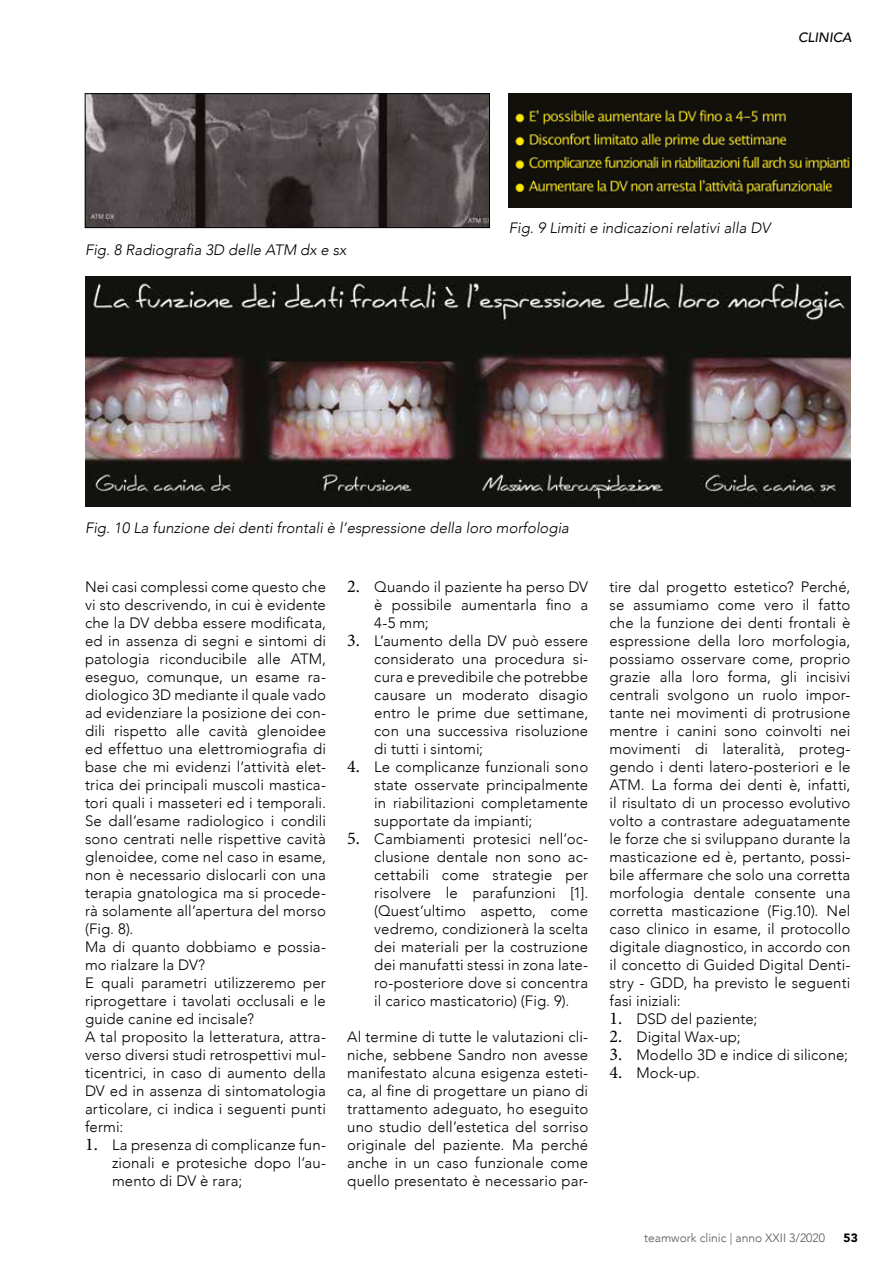
<style>
.page{position:relative;width:893px;height:1263px;background:#fff}
.page>*{position:absolute;margin:0;border:0;box-sizing:border-box;transform-origin:0 0}
.t1{font:300 15px/18px "Avenir";letter-spacing:.01em;color:#000;text-align:justify}
.t2{font:italic 300 15px "Avenir";color:#000}
.t3{font:italic 500 13.5px "Avenir";color:#000}
.t4{font:300 12px "Avenir";color:#575756}
.t5{font:900 12px "Avenir";color:#000}
.s1{font-family:"Minion Pro";font-weight:400;font-size:18px}
</style>
<div class="page">
<img style="left:87px;top:96px;width:401px;height:130px">
<div style="left:85px;top:94px;width:405px;height:134px;border:1px solid #000"></div>
<img style="left:509px;top:94px;width:342px;height:114px">
<img style="left:85px;top:277px;width:765px;height:229px">
<p class="t2" style="left:85px;top:241px;width:263px">Fig. 8 Radiografia 3D delle ATM dx e sx</p>
<p class="t3" style="left:798px;top:29px;width:55px">CLINICA</p>
<p class="t2" style="left:509px;top:219px;width:263px">Fig. 9 Limiti e indicazioni relativi alla DV</p>
<p class="t2" style="left:85px;top:519px;width:485px">Fig. 10 La funzione dei denti frontali è l’espressione della loro morfologia</p>
<p class="t1" style="left:85px;top:578px;width:242px;text-align:left">Nei casi complessi come questo che vi sto descrivendo, in cui è evidente che la DV debba essere modificata, ed in assenza di segni e sintomi di patologia riconducibile alle ATM, eseguo, comunque, un esame ra&shy;diologico 3D mediante il quale vado ad evidenziare la posizione dei con&shy;dili rispetto alle cavità glenoidee ed effettuo una elettromiografia di base che mi evidenzi l’attività elet&shy;trica dei principali muscoli mastica&shy;tori quali i masseteri ed i temporali.<br>Se dall’esame radiologico i condili sono centrati nelle rispettive cavità glenoidee, come nel caso in esame, non è necessario dislocarli con una terapia gnatologica ma si procede&shy;rà solamente all’apertura del morso (Fig. 8).<br>Ma di quanto dobbiamo e possia&shy;mo rialzare la DV?<br>E quali parametri utilizzeremo per riprogettare i tavolati occlusali e le guide canine ed incisale?<br>A tal proposito la letteratura, attra&shy;verso diversi studi retrospettivi mul&shy;ticentrici, in caso di aumento della DV ed in assenza di sintomatologia articolare, ci indica i seguenti punti fermi:</p>
<p class="t1" style="left:112px;top:1136px;width:215px;text-indent:-27px"><span class="s1">1.</span> La presenza di complicanze fun&shy;zionali e protesiche dopo l’au&shy;mento di DV è rara;</p>
<p class="t1" style="left:374px;top:578px;width:215px;text-indent:-27px"><span class="s1">2.</span> Quando il paziente ha perso DV è possibile aumentarla fino a 4-5 mm;</p>
<p class="t1" style="left:374px;top:632px;width:215px;text-indent:-27px"><span class="s1">3.</span> L’aumento della DV può essere considerato una procedura si&shy;cura e prevedibile che potrebbe causare un moderato disagio entro le prime due settimane, con una successiva risoluzione di tutti i sintomi;</p>
<p class="t1" style="left:374px;top:758px;width:215px;text-indent:-27px"><span class="s1">4.</span> Le complicanze funzionali sono state osservate principalmente in riabilitazioni completamente supportate da impianti;</p>
<p class="t1" style="left:374px;top:830px;width:215px;text-indent:-27px"><span class="s1">5.</span> Cambiamenti protesici nell’oc&shy;clusione dentale non sono ac&shy;cettabili come strategie per risolvere le parafunzioni [1]. (Quest’ultimo aspetto, come vedremo, condizionerà la scelta dei materiali per la costruzione dei manufatti stessi in zona late&shy;ro-posteriore dove si concentra il carico masticatorio) (Fig. 9).</p>
<p class="t1" style="left:347px;top:1028px;width:242px">Al termine di tutte le valutazioni cli&shy;niche, sebbene Sandro non avesse manifestato alcuna esigenza esteti&shy;ca, al fine di progettare un piano di trattamento adeguato, ho eseguito uno studio dell’estetica del sorriso originale del paziente. Ma perché anche in un caso funzionale come quello presentato è necessario par-</p>
<p class="t1" style="left:609px;top:578px;width:242px">tire dal progetto estetico? Perché, se assumiamo come vero il fatto che la funzione dei denti frontali è espressione della loro morfologia, possiamo osservare come, proprio grazie alla loro forma, gli incisivi centrali svolgono un ruolo impor&shy;tante nei movimenti di protrusione mentre i canini sono coinvolti nei movimenti di lateralità, proteg&shy;gendo i denti latero-posteriori e le ATM. La forma dei denti è, infatti, il risultato di un processo evolutivo volto a contrastare adeguatamente le forze che si sviluppano durante la masticazione ed è, pertanto, possi&shy;bile affermare che solo una corretta morfologia dentale consente una corretta masticazione (Fig.10). Nel caso clinico in esame, il protocollo digitale diagnostico, in accordo con il concetto di Guided Digital Denti&shy;stry - GDD, ha previsto le seguenti fasi iniziali:</p>
<p class="t1" style="left:609px;top:1010px;width:149px"><span class="s1">1.</span> DSD del paziente;</p>
<p class="t1" style="left:609px;top:1028px;width:133px"><span class="s1">2.</span> Digital Wax-up;</p>
<p class="t1" style="left:609px;top:1046px;width:240px"><span class="s1">3.</span> Modello 3D e indice di silicone;</p>
<p class="t1" style="left:609px;top:1064px;width:92px"><span class="s1">4.</span> Mock-up.</p>
<p class="t4" style="left:644px;top:1231px;width:182px">teamwork clinic | anno XXII 3/2020</p>
<p class="t5" style="left:844px;top:1227px;width:16px">53</p>
</div>
